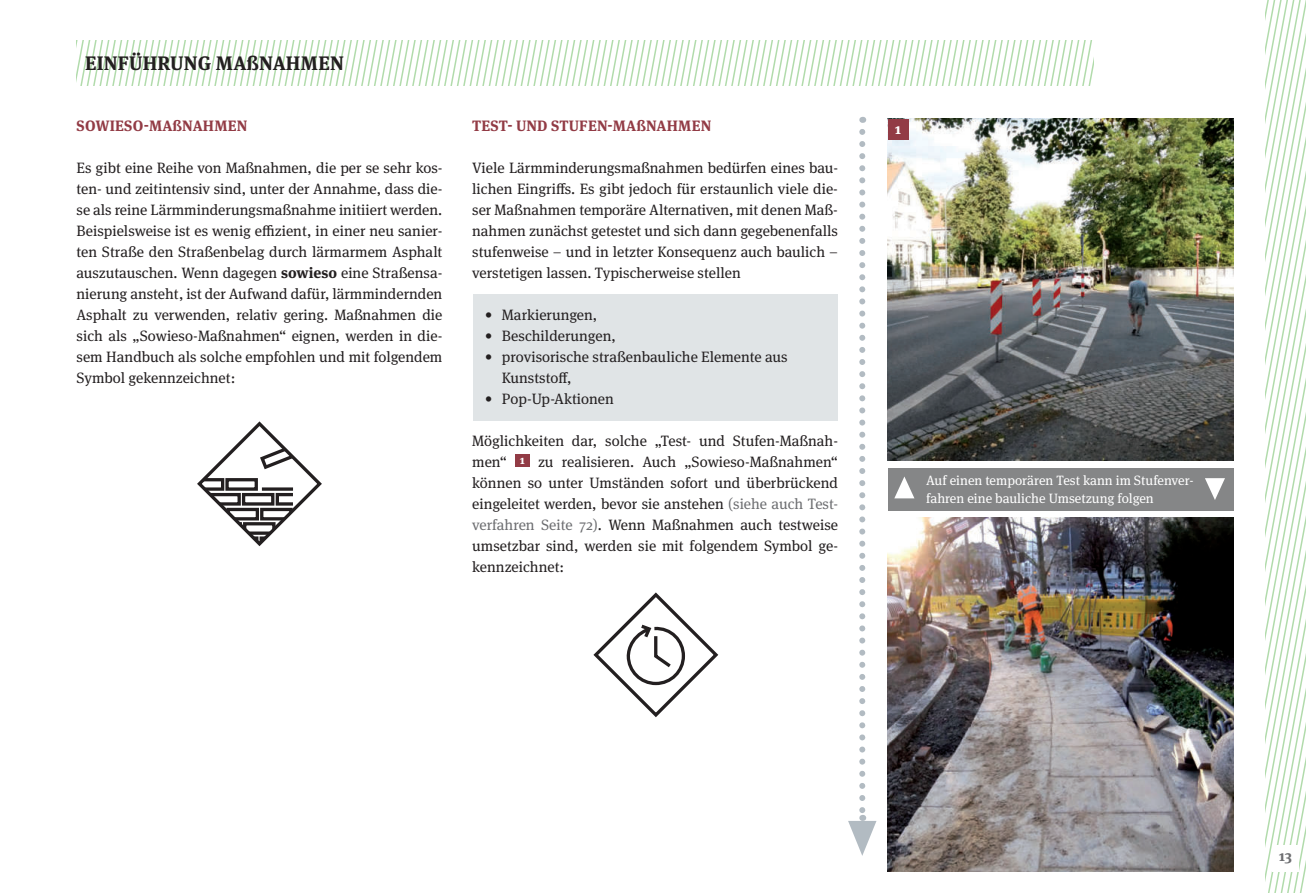
<style>
.page{position:relative;width:1306px;height:893px;background:#fff}
.page>*{position:absolute;margin:0;border:0;box-sizing:border-box;transform-origin:0 0}
.t1{font:700 19.5px "Meta Serif Pro";letter-spacing:.01em;color:#231f20}
.t2{font:15px/21px "Meta Serif Pro";color:#231f20;text-align:justify}
.t3{font:700 15px "Meta Serif Pro";letter-spacing:.01em;color:#923b45}
.t4{font:700 15px "Meta Serif Pro";color:#6d6e71}
.t5{font:700 15px "Meta Serif Pro";color:#fff}
.t6{font:13.5px/18px "Meta Serif Pro";color:#fff}
.s1{font-weight:700}
.s2{color:#6d6e71}
</style>
<div class="page">
<svg style="left:76px;top:40px;width:1017px;height:45px"></svg>
<svg style="left:1265px;top:0;width:40px;height:893px"></svg>
<div style="left:1271px;top:845px;width:27px;height:27px;background:#fff"></div>
<div style="left:473px;top:294px;width:365px;height:127px;background:#e0e4e6"></div>
<div style="left:515px;top:454px;width:15px;height:13px;background:#923b45"></div>
<svg style="left:197px;top:421px;width:125px;height:126px"></svg>
<svg style="left:593px;top:592px;width:126px;height:126px"></svg>
<img style="left:888px;top:517px;width:345px;height:355px">
<img style="left:888px;top:118px;width:345px;height:342px">
<div style="left:888px;top:468px;width:345px;height:42px;background:#858687"></div>
<div style="left:888px;top:119px;width:20px;height:20px;background:#923b45"></div>
<svg style="left:848px;top:132px;width:28px;height:724px"></svg>
<svg style="left:1205px;top:478px;width:19px;height:22px"></svg>
<svg style="left:894px;top:476px;width:20px;height:22px"></svg>
<h1 class="t1" style="left:85px;top:52px;width:260px">EINFÜHRUNG MAßNAHMEN</h1>
<p class="t3" style="left:77px;top:117px;width:172px">SOWIESO-MAßNAHMEN</p>
<p class="t2" style="left:77px;top:157px;width:367px">Es gibt eine Reihe von Maßnahmen, die per se sehr kos&shy;ten- und zeitintensiv sind, unter der Annahme, dass die&shy;se als reine Lärmminderungsmaßnahme initiiert werden.<br>Beispielsweise ist es wenig effizient, in einer neu sanier&shy;ten Straße den Straßenbelag durch lärmarmem Asphalt auszutauschen. Wenn dagegen <span class="s1">SOWIESO</span> eine Straßensa&shy;nierung ansteht, ist der Aufwand dafür, lärmmindernden Asphalt zu verwenden, relativ gering. Maßnahmen die sich als „Sowieso-Maßnahmen“ eignen, werden in die&shy;sem Handbuch als solche empfohlen und mit folgendem Symbol gekennzeichnet:</p>
<p class="t3" style="left:472px;top:117px;width:240px">TEST- UND STUFEN-MAßNAHMEN</p>
<p class="t2" style="left:472px;top:157px;width:367px">Viele Lärmminderungsmaßnahmen bedürfen eines bau&shy;lichen Eingriffs. Es gibt jedoch für erstaunlich viele die&shy;ser Maßnahmen temporäre Alternativen, mit denen Maß&shy;nahmen zunächst getestet und sich dann gegebenenfalls stufenweise – und in letzter Konsequenz auch baulich – verstetigen lassen. Typischerweise stellen</p>
<p class="t2" style="left:485px;top:305px;width:114px">• Markierungen,</p>
<p class="t2" style="left:485px;top:326px;width:132px">• Beschilderungen,</p>
<p class="t2" style="left:502px;top:347px;width:287px;text-indent:-17px">• provisorische straßenbauliche Elemente aus<br>Kunststoff,</p>
<p class="t2" style="left:485px;top:390px;width:130px">• Pop-Up-Aktionen</p>
<p class="t2" style="left:472px;top:431px;width:367px">Möglichkeiten dar, solche „Test- und Stufen-Maßnah&shy;men“ <sup>1</sup> zu realisieren. Auch „Sowieso-Maßnahmen“ können so unter Umständen sofort und überbrückend eingeleitet werden, bevor sie anstehen <span class="s2">(siehe auch Test&shy;verfahren Seite 72)</span>. Wenn Maßnahmen auch testweise umsetzbar sind, werden sie mit folgendem Symbol ge&shy;kennzeichnet:</p>
<p class="t5" style="left:894px;top:120px;width:8px">1</p>
<p class="t6" style="left:926px;top:471px;width:269px">Auf einen temporären Test kann im Stufenver&shy;fahren eine bauliche Umsetzung folgen</p>
<p class="t4" style="left:1278px;top:847px;width:15px">13</p>
</div>
